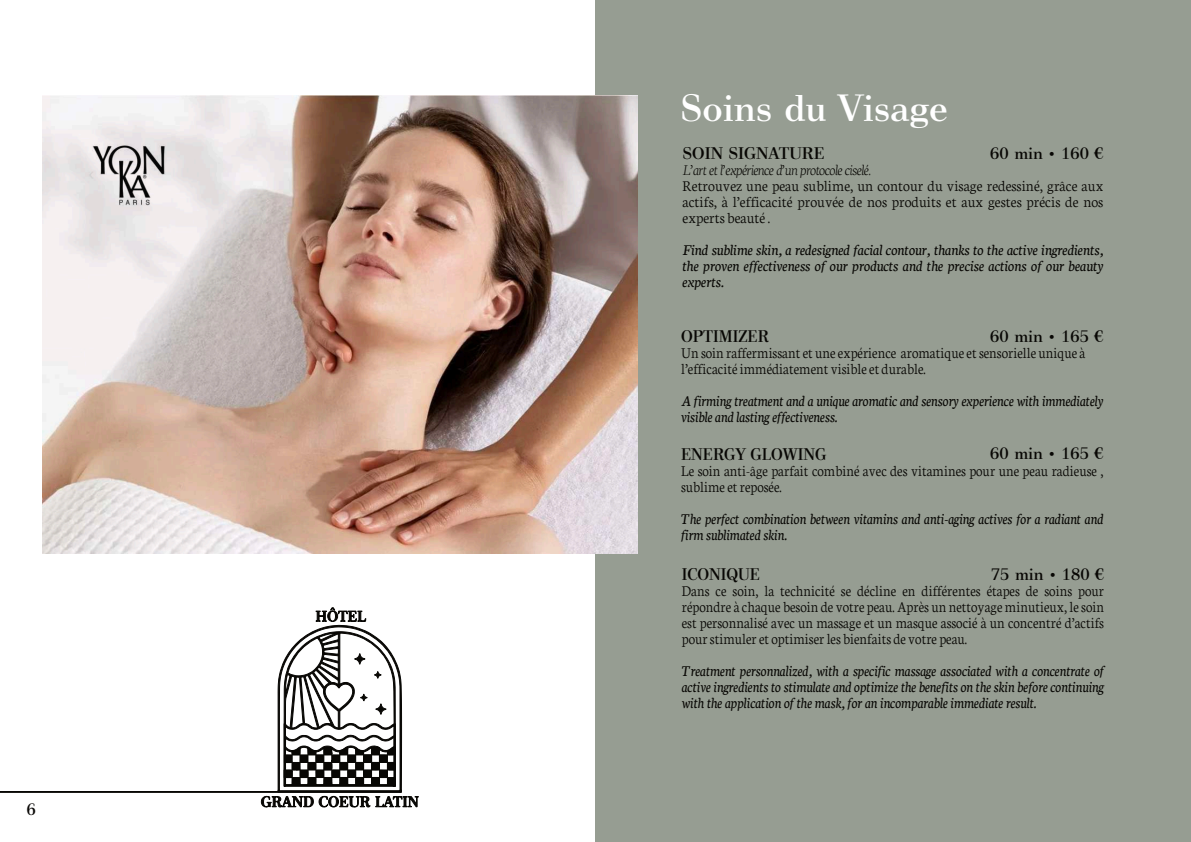
<style>
.page{position:relative;width:1191px;height:842px;background:#fff}
.page>*{position:absolute;margin:0;border:0;box-sizing:border-box;transform-origin:0 0}
.t1{font:36px "Vinegar";color:#fff}
.t2{font:300 16px/16px "Neuton";color:#080704;scale:.92 1}
.t3{font:italic 16px/16px "Neuton";color:#080704;scale:.92 1}
.t4{font:italic 16px/16px "Neuton";color:#080704;text-align:justify}
.t5{font:300 16px/16px "Neuton";color:#080704;text-align:justify}
.t6{font:16px "Vinegar";color:#080704}
.t7{font:italic 200 16px "Neuton";color:#080704}
.t8{font:16px "Vinegar";color:#080704;scale:.92 1}
.t9{font:16px "Vinegar";color:#090705}
</style>
<div class="page">
<div style="left:595px;top:0;width:596px;height:842px;background:#969d92"></div>
<img style="left:43px;top:95px;width:594px;height:459px">
<img style="left:85px;top:132px;width:91px;height:82px">
<svg style="left:0;top:607px;width:419px;height:201px"></svg>
<p class="t9" style="left:27px;top:803px;width:11px">6</p>
<h1 class="t1" style="left:680px;top:94px;width:269px">Soins du Visage</h1>
<p class="t6" style="left:682px;top:147px;width:143px">SOIN SIGNATURE</p>
<p class="t7" style="left:682px;top:159px;width:190px">L’art et l’expérience d’un protocole ciselé.</p>
<p class="t5" style="left:682px;top:177px;width:422px">Retrouvez une peau sublime, un contour du visage redessiné, grâce aux actifs, à l’efficacité prouvée de nos produits et aux gestes précis de nos experts beauté .</p>
<p class="t4" style="left:682px;top:241px;width:422px">Find sublime skin, a redesigned facial contour, thanks to the active ingredients, the proven effectiveness of our products and the precise actions of our beauty experts.</p>
<p class="t8" style="left:681px;top:330px;width:97px">OPTIMIZER</p>
<p class="t2" style="left:681px;top:344px;width:441px">Un soin raffermissant et une expérience aromatique et sensorielle unique à l’efficacité immédiatement visible et durable.</p>
<p class="t3" style="left:681px;top:392px;width:460px">A firming treatment and a unique aromatic and sensory experience with immediately visible and lasting effectiveness.</p>
<p class="t8" style="left:681px;top:448px;width:159px">ENERGY GLOWING</p>
<p class="t2" style="left:681px;top:461px;width:460px">Le soin anti-âge parfait combiné avec des vitamines pour une peau radieuse , sublime et reposée.</p>
<p class="t3" style="left:681px;top:509px;width:460px">The perfect combination between vitamins and anti-aging actives for a radiant and firm sublimated skin.</p>
<p class="t8" style="left:682px;top:568px;width:86px">ICONIQUE</p>
<p class="t2" style="left:682px;top:582px;width:460px;text-align:justify">Dans ce soin, la technicité se décline en différentes étapes de soins pour répondre à chaque besoin de votre peau. Après un nettoyage minutieux, le soin est personnalisé avec un massage et un masque associé à un concentré d’actifs pour stimuler et optimiser les bienfaits de votre peau.</p>
<p class="t3" style="left:682px;top:662px;width:460px;text-align:justify">Treatment personnalized, with a specific massage associated with a concentrate of active ingredients to stimulate and optimize the benefits on the skin before continuing with the application of the mask, for an incomparable immediate result.</p>
<p class="t6" style="left:990px;top:147px;width:115px">60 min • 160 €</p>
<p class="t6" style="left:990px;top:330px;width:115px">60 min • 165 €</p>
<p class="t6" style="left:990px;top:447px;width:115px">60 min • 165 €</p>
<p class="t6" style="left:991px;top:568px;width:115px">75 min • 180 €</p>
</div>
